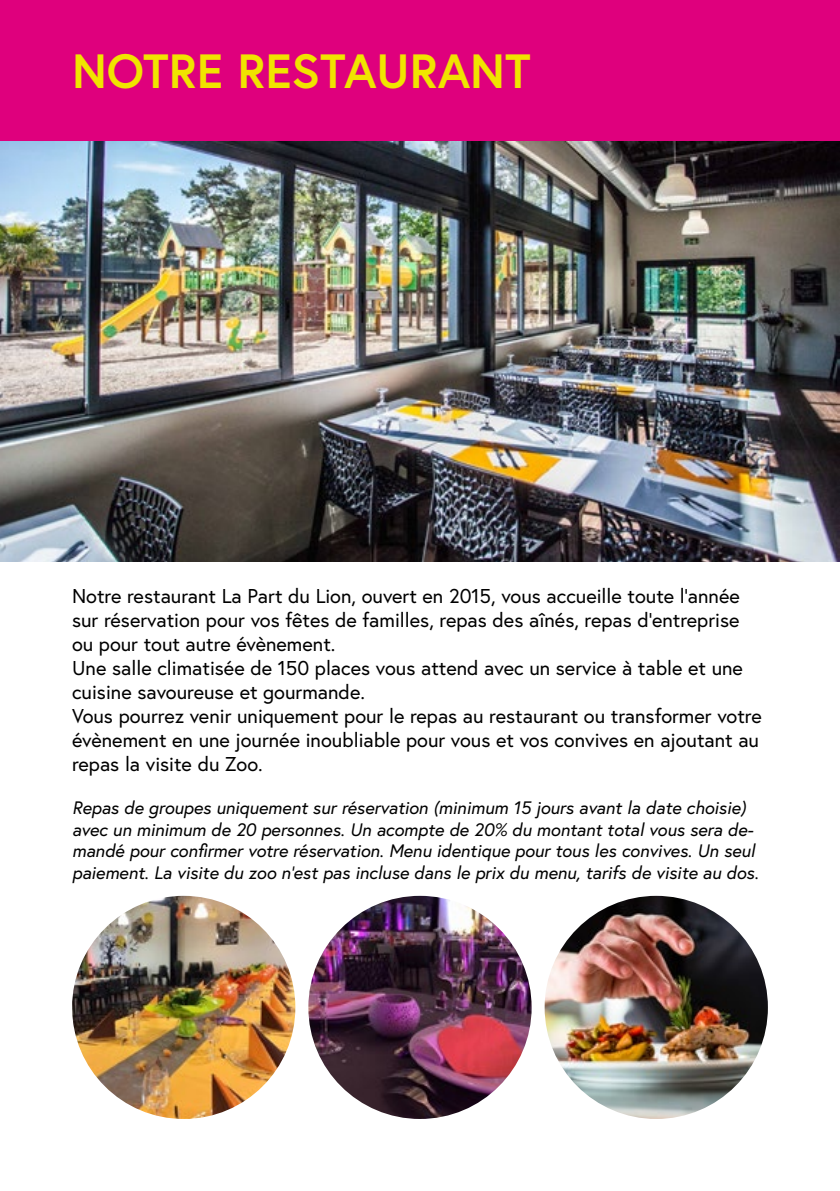
<style>
.page{position:relative;width:840px;height:1191px;background:#fff}
.page>*{position:absolute;margin:0;border:0;box-sizing:border-box;transform-origin:0 0}
.t1{font:700 48px "Europa";color:#f0e400}
.t2{font:20px/24px "Europa";color:#000}
.t3{font:italic 18px/21.6px "Europa";color:#000}
</style>
<div class="page">
<img style="left:0;top:141px;width:839px;height:420px">
<div style="left:0;top:0;width:839px;height:141px;background:#df007d"></div>
<img style="left:72px;top:896px;width:223px;height:223px;border-radius:112px">
<img style="left:544px;top:896px;width:223px;height:223px;border-radius:112px">
<img style="left:308px;top:896px;width:223px;height:223px;border-radius:112px">
<h1 class="t1" style="left:72px;top:38px;width:460px">NOTRE RESTAURANT</h1>
<p class="t2" style="left:72px;top:583px;width:690px">Notre restaurant La Part du Lion, ouvert en 2015, vous accueille toute l’année sur réservation pour vos fêtes de familles, repas des aînés, repas d’entreprise ou pour tout autre évènement.<br>Une salle climatisée de 150 places vous attend avec un service à table et une cuisine savoureuse et gourmande.<br>Vous pourrez venir uniquement pour le repas au restaurant ou transformer votre évènement en une journée inoubliable pour vous et vos convives en ajoutant au repas la visite du Zoo.</p>
<p class="t3" style="left:72px;top:796px;width:687px">Repas de groupes uniquement sur réservation (minimum 15 jours avant la date choisie) avec un minimum de 20 personnes. Un acompte de 20% du montant total vous sera de&shy;mandé pour confirmer votre réservation. Menu identique pour tous les convives. Un seul paiement. La visite du zoo n’est pas incluse dans le prix du menu, tarifs de visite au dos.</p>
</div>
